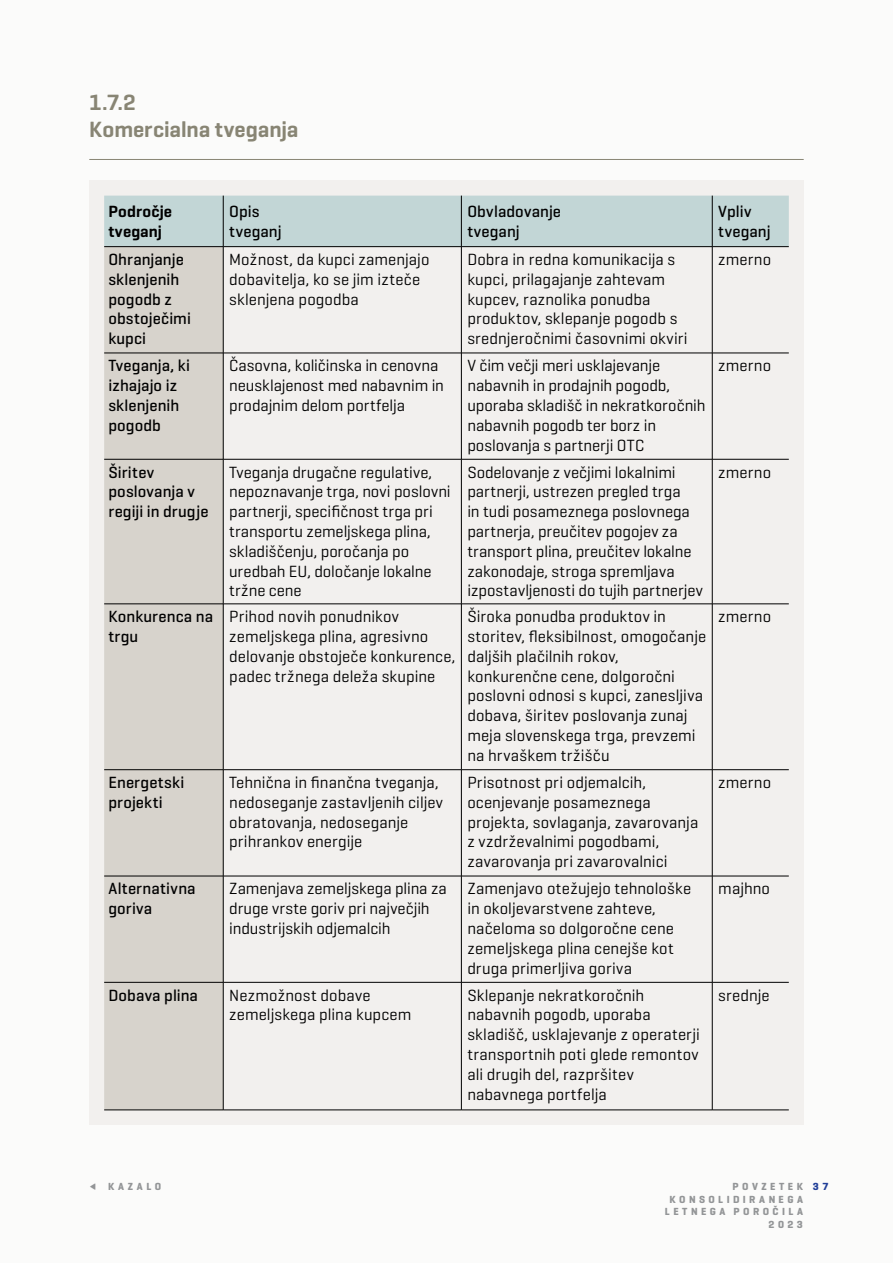
<style>
.page{position:relative;width:893px;height:1263px;background:#fbfbfa}
.page>*{position:absolute;margin:0;border:0;box-sizing:border-box;transform-origin:0 0}
.t1{font:600 22.5px/27px "Geogrotesque";letter-spacing:-.005em;color:#888574}
.t2{font:16.5px/19.8px "Geogrotesque";letter-spacing:.005em;color:#000}
.t3{font:500 16.5px/19.8px "Geogrotesque";letter-spacing:.005em;color:#000}
.t4{font:600 16.5px/19.8px "Geogrotesque";letter-spacing:.005em;color:#000}
.t5{font:700 10.5px/12.6px "Geogrotesque";letter-spacing:.33em;color:#939597;text-align:right}
.t6{font:700 10.5px "Geogrotesque";color:#213f99}
.s1{font-size:19.5px}
</style>
<div class="page">
<div style="left:89px;top:181px;width:715px;height:944px;background:#f2f0ee"></div>
<div style="left:104px;top:196px;width:685px;height:50px;background:#c2d6d6"></div>
<div style="left:104px;top:247px;width:119px;height:863px;background:#d7d3cc"></div>
<hr style="left:223px;top:196px;width:1px;height:51px;background:#000">
<hr style="left:461px;top:196px;width:1px;height:51px;background:#000">
<hr style="left:712px;top:196px;width:1px;height:51px;background:#000">
<hr style="left:104px;top:246px;width:119px;height:1px;background:#000">
<hr style="left:223px;top:246px;width:238px;height:1px;background:#000">
<hr style="left:223px;top:247px;width:1px;height:106px;background:#000">
<hr style="left:461px;top:246px;width:251px;height:1px;background:#000">
<hr style="left:461px;top:247px;width:1px;height:106px;background:#000">
<hr style="left:712px;top:246px;width:77px;height:1px;background:#000">
<hr style="left:712px;top:247px;width:1px;height:106px;background:#000">
<hr style="left:104px;top:353px;width:119px;height:1px;background:#000">
<hr style="left:223px;top:353px;width:238px;height:1px;background:#000">
<hr style="left:223px;top:353px;width:1px;height:106px;background:#000">
<hr style="left:461px;top:353px;width:251px;height:1px;background:#000">
<hr style="left:461px;top:353px;width:1px;height:106px;background:#000">
<hr style="left:712px;top:353px;width:77px;height:1px;background:#000">
<hr style="left:712px;top:353px;width:1px;height:106px;background:#000">
<hr style="left:104px;top:459px;width:119px;height:1px;background:#000">
<hr style="left:223px;top:459px;width:238px;height:1px;background:#000">
<hr style="left:223px;top:459px;width:1px;height:145px;background:#000">
<hr style="left:461px;top:459px;width:251px;height:1px;background:#000">
<hr style="left:461px;top:459px;width:1px;height:145px;background:#000">
<hr style="left:712px;top:459px;width:77px;height:1px;background:#000">
<hr style="left:712px;top:459px;width:1px;height:145px;background:#000">
<hr style="left:104px;top:604px;width:119px;height:1px;background:#000">
<hr style="left:223px;top:604px;width:238px;height:1px;background:#000">
<hr style="left:223px;top:604px;width:1px;height:166px;background:#000">
<hr style="left:461px;top:604px;width:251px;height:1px;background:#000">
<hr style="left:461px;top:604px;width:1px;height:166px;background:#000">
<hr style="left:712px;top:604px;width:77px;height:1px;background:#000">
<hr style="left:712px;top:604px;width:1px;height:166px;background:#000">
<hr style="left:104px;top:769px;width:119px;height:1px;background:#000">
<hr style="left:223px;top:769px;width:238px;height:1px;background:#000">
<hr style="left:223px;top:770px;width:1px;height:106px;background:#000">
<hr style="left:461px;top:769px;width:251px;height:1px;background:#000">
<hr style="left:461px;top:770px;width:1px;height:106px;background:#000">
<hr style="left:712px;top:769px;width:77px;height:1px;background:#000">
<hr style="left:712px;top:770px;width:1px;height:106px;background:#000">
<hr style="left:104px;top:876px;width:119px;height:1px;background:#000">
<hr style="left:223px;top:876px;width:238px;height:1px;background:#000">
<hr style="left:223px;top:876px;width:1px;height:106px;background:#000">
<hr style="left:461px;top:876px;width:251px;height:1px;background:#000">
<hr style="left:461px;top:876px;width:1px;height:106px;background:#000">
<hr style="left:712px;top:876px;width:77px;height:1px;background:#000">
<hr style="left:712px;top:876px;width:1px;height:106px;background:#000">
<hr style="left:104px;top:982px;width:119px;height:1px;background:#000">
<hr style="left:223px;top:982px;width:238px;height:1px;background:#000">
<hr style="left:223px;top:982px;width:1px;height:128px;background:#000">
<hr style="left:461px;top:982px;width:251px;height:1px;background:#000">
<hr style="left:461px;top:982px;width:1px;height:128px;background:#000">
<hr style="left:712px;top:982px;width:77px;height:1px;background:#000">
<hr style="left:712px;top:982px;width:1px;height:128px;background:#000">
<hr style="left:104px;top:1110px;width:119px;height:1px;background:#000">
<hr style="left:223px;top:1110px;width:238px;height:1px;background:#000">
<hr style="left:461px;top:1110px;width:251px;height:1px;background:#000">
<hr style="left:712px;top:1110px;width:77px;height:1px;background:#000">
<hr style="left:89px;top:159px;width:715px;height:1px;background:#888574">
<h1 class="t1" style="left:89px;top:89px;width:211px">1.7.2<br>Komercialna tveganja</h1>
<p class="t4" style="left:108px;top:202px;width:65px">Področje tveganj</p>
<p class="t3" style="left:229px;top:202px;width:54px">Opis tveganj</p>
<p class="t3" style="left:467px;top:202px;width:95px">Obvladovanje tveganj</p>
<p class="t3" style="left:718px;top:202px;width:54px">Vpliv tveganj</p>
<p class="t3" style="left:108px;top:249px;width:84px">Ohranjanje sklenjenih pogodb z obstoječimi kupci</p>
<p class="t2" style="left:229px;top:249px;width:202px">Možnost, da kupci zamenjajo dobavitelja, ko se jim izteče sklenjena pogodba</p>
<p class="t2" style="left:467px;top:249px;width:222px">Dobra in redna komunikacija s kupci, prilagajanje zahtevam kupcev, raznolika ponudba produktov, sklepanje pogodb s srednjeročnimi časovnimi okviri</p>
<p class="t2" style="left:718px;top:249px;width:54px">zmerno</p>
<p class="t3" style="left:108px;top:355px;width:83px">Tveganja, ki izhajajo iz sklenjenih pogodb</p>
<p class="t2" style="left:229px;top:355px;width:216px">Časovna, količinska in cenovna neusklajenost med nabavnim in prodajnim delom portfelja</p>
<p class="t2" style="left:467px;top:355px;width:240px">V čim večji meri usklajevanje nabavnih in prodajnih pogodb, uporaba skladišč in nekratkoročnih nabavnih pogodb ter borz in poslovanja s partnerji OTC</p>
<p class="t2" style="left:718px;top:355px;width:54px">zmerno</p>
<p class="t3" style="left:108px;top:462px;width:102px">Širitev poslovanja v regiji in drugje</p>
<p class="t2" style="left:229px;top:462px;width:223px">Tveganja drugačne regulative, nepoznavanje trga, novi poslovni partnerji, specifičnost trga pri transportu zemeljskega plina, skladiščenju, poročanja po uredbah EU, določanje lokalne tržne cene</p>
<p class="t2" style="left:467px;top:462px;width:237px">Sodelovanje z večjimi lokalnimi partnerji, ustrezen pregled trga<br>in tudi posameznega poslovnega partnerja, preučitev pogojev za transport plina, preučitev lokalne zakonodaje, stroga spremljava izpostavljenosti do tujih partnerjev</p>
<p class="t2" style="left:718px;top:462px;width:54px">zmerno</p>
<p class="t3" style="left:108px;top:606px;width:106px">Konkurenca na trgu</p>
<p class="t2" style="left:229px;top:606px;width:228px">Prihod novih ponudnikov zemeljskega plina, agresivno delovanje obstoječe konkurence, padec tržnega deleža skupine</p>
<p class="t2" style="left:467px;top:606px;width:240px">Široka ponudba produktov in storitev, fleksibilnost, omogočanje daljših plačilnih rokov, konkurenčne cene, dolgoročni poslovni odnosi s kupci, zanesljiva dobava, širitev poslovanja zunaj meja slovenskega trga, prevzemi na hrvaškem tržišču</p>
<p class="t2" style="left:718px;top:606px;width:54px">zmerno</p>
<p class="t3" style="left:108px;top:772px;width:77px">Energetski projekti</p>
<p class="t2" style="left:229px;top:772px;width:215px">Tehnična in finančna tveganja, nedoseganje zastavljenih ciljev obratovanja, nedoseganje prihrankov energije</p>
<p class="t2" style="left:467px;top:772px;width:232px">Prisotnost pri odjemalcih, ocenjevanje posameznega projekta, sovlaganja, zavarovanja z vzdrževalnimi pogodbami, zavarovanja pri zavarovalnici</p>
<p class="t2" style="left:718px;top:772px;width:54px">zmerno</p>
<p class="t3" style="left:108px;top:878px;width:89px">Alternativna goriva</p>
<p class="t2" style="left:229px;top:878px;width:219px">Zamenjava zemeljskega plina za druge vrste goriv pri največjih industrijskih odjemalcih</p>
<p class="t2" style="left:467px;top:878px;width:225px">Zamenjavo otežujejo tehnološke in okoljevarstvene zahteve, načeloma so dolgoročne cene zemeljskega plina cenejše kot druga primerljiva goriva</p>
<p class="t2" style="left:718px;top:878px;width:53px">majhno</p>
<p class="t3" style="left:108px;top:985px;width:91px">Dobava plina</p>
<p class="t2" style="left:229px;top:985px;width:184px">Nezmožnost dobave zemeljskega plina kupcem</p>
<p class="t2" style="left:467px;top:985px;width:234px">Sklepanje nekratkoročnih nabavnih pogodb, uporaba skladišč, usklajevanje z operaterji transportnih poti glede remontov ali drugih del, razpršitev nabavnega portfelja</p>
<p class="t2" style="left:718px;top:985px;width:53px">srednje</p>
<p class="t5" style="left:89px;top:1180px;width:73px"><span class="s1">∑</span> KAZALO</p>
<p class="t5" style="left:665px;top:1180px;width:140px">POVZETEK<br>KONSOLIDIRANEGA<br>LETNEGA POROČILA<br>2023</p>
<p class="t6" style="left:813px;top:1180px;width:17px">3 7</p>
</div>
